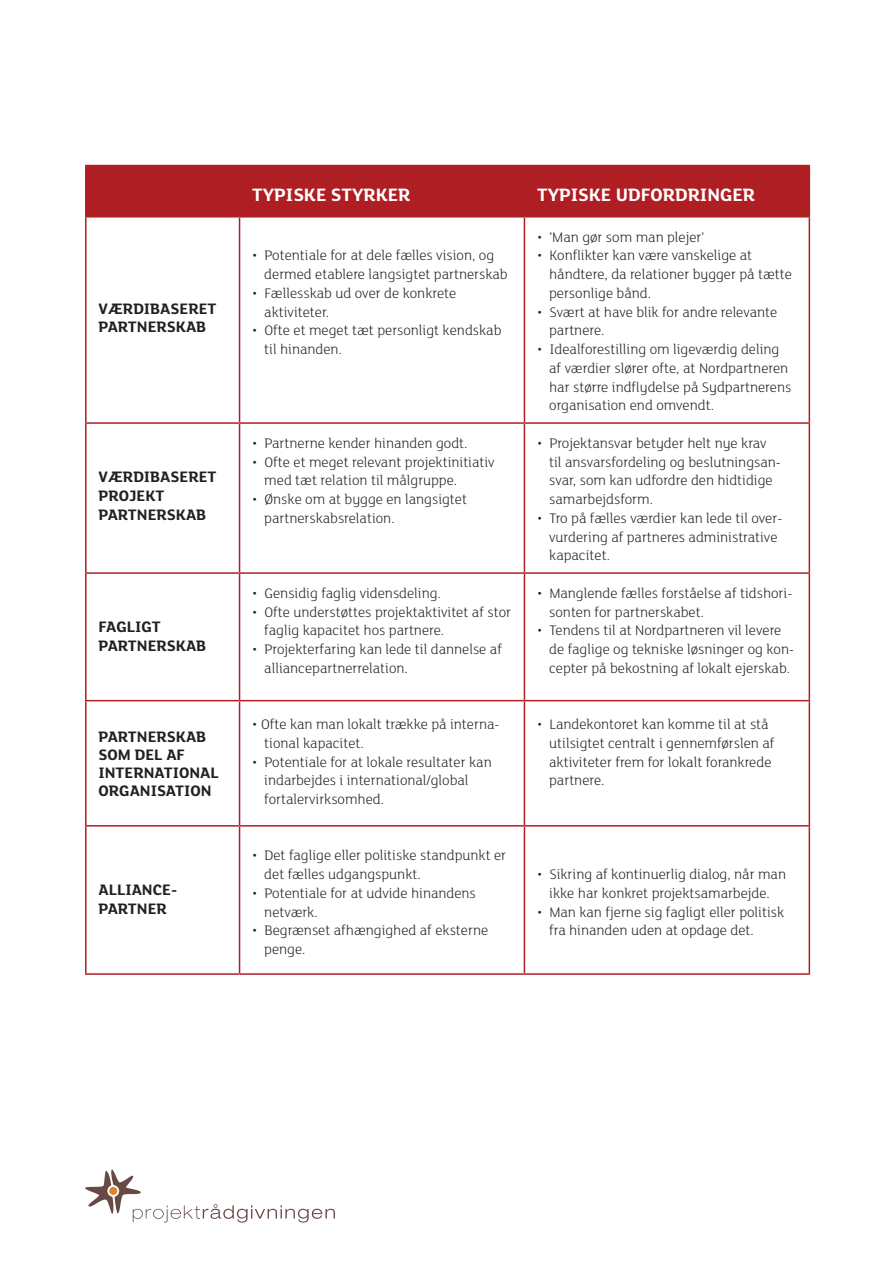
<style>
.page{position:relative;width:893px;height:1263px;background:#fff}
.page>*{position:absolute;margin:0;border:0;box-sizing:border-box;transform-origin:0 0}
.MR{font:700 19.5px "FS Lola";color:#fff}
.MR-2{font:700 16.5px/18.8px "FS Lola";color:#231f20}
.Brød{font:300 15px/18.8px "FS Lola";color:#231f20}
</style>
<div class="page">
<svg style="left:85px;top:1169px;width:250px;height:53px"></svg>
<div style="left:109px;top:1187px;width:8px;height:8px;background:#e1812b;border-radius:50%"></div>
<div style="left:87px;top:166px;width:722px;height:50px;background:#af1e22"></div>
<svg style="left:87px;top:218px;width:722px;height:755px"></svg>
<hr style="left:239px;top:424px;width:1px;height:148px;background:#af1e22">
<hr style="left:239px;top:574px;width:1px;height:126px;background:#af1e22">
<hr style="left:239px;top:701px;width:1px;height:124px;background:#af1e22">
<hr style="left:85px;top:826px;width:2px;height:147px;background:#af1e22">
<hr style="left:239px;top:826px;width:1px;height:147px;background:#af1e22">
<hr style="left:85px;top:424px;width:2px;height:148px;background:#af1e22">
<hr style="left:240px;top:422px;width:284px;height:2px;background:#af1e22">
<hr style="left:85px;top:572px;width:155px;height:2px;background:#af1e22">
<hr style="left:85px;top:574px;width:2px;height:126px;background:#af1e22">
<hr style="left:240px;top:572px;width:284px;height:2px;background:#af1e22">
<hr style="left:524px;top:572px;width:286px;height:2px;background:#af1e22">
<hr style="left:85px;top:700px;width:155px;height:1px;background:#af1e22">
<hr style="left:85px;top:701px;width:2px;height:124px;background:#af1e22">
<hr style="left:240px;top:700px;width:284px;height:1px;background:#af1e22">
<hr style="left:524px;top:700px;width:286px;height:1px;background:#af1e22">
<hr style="left:85px;top:825px;width:155px;height:1px;background:#af1e22">
<hr style="left:240px;top:825px;width:284px;height:1px;background:#af1e22">
<hr style="left:524px;top:825px;width:286px;height:1px;background:#af1e22">
<hr style="left:524px;top:424px;width:1px;height:148px;background:#af1e22">
<hr style="left:809px;top:424px;width:1px;height:148px;background:#af1e22">
<hr style="left:524px;top:574px;width:1px;height:126px;background:#af1e22">
<hr style="left:809px;top:574px;width:1px;height:126px;background:#af1e22">
<hr style="left:524px;top:701px;width:1px;height:124px;background:#af1e22">
<hr style="left:809px;top:701px;width:1px;height:124px;background:#af1e22">
<hr style="left:524px;top:826px;width:1px;height:147px;background:#af1e22">
<hr style="left:809px;top:826px;width:1px;height:147px;background:#af1e22">
<hr style="left:240px;top:165px;width:284px;height:1px;background:#af1e22">
<hr style="left:85px;top:216px;width:155px;height:2px;background:#af1e22">
<hr style="left:240px;top:216px;width:284px;height:2px;background:#af1e22">
<hr style="left:524px;top:216px;width:286px;height:2px;background:#af1e22">
<hr style="left:85px;top:165px;width:155px;height:1px;background:#af1e22">
<hr style="left:85px;top:166px;width:2px;height:50px;background:#af1e22">
<hr style="left:239px;top:166px;width:1px;height:50px;background:#af1e22">
<hr style="left:85px;top:218px;width:2px;height:204px;background:#af1e22">
<hr style="left:239px;top:218px;width:1px;height:204px;background:#af1e22">
<hr style="left:85px;top:422px;width:155px;height:2px;background:#af1e22">
<hr style="left:524px;top:165px;width:286px;height:1px;background:#af1e22">
<hr style="left:524px;top:166px;width:1px;height:50px;background:#af1e22">
<hr style="left:809px;top:166px;width:1px;height:50px;background:#af1e22">
<hr style="left:524px;top:218px;width:1px;height:204px;background:#af1e22">
<hr style="left:809px;top:218px;width:1px;height:204px;background:#af1e22">
<hr style="left:524px;top:422px;width:286px;height:2px;background:#af1e22">
<hr style="left:85px;top:973px;width:155px;height:2px;background:#af1e22">
<hr style="left:240px;top:973px;width:284px;height:2px;background:#af1e22">
<hr style="left:524px;top:973px;width:286px;height:2px;background:#af1e22">
<p class="MR-2" style="left:99px;top:298px;width:119px">VÆRDIBASERET<br>PARTNERSKAB</p>
<p class="MR-2" style="left:99px;top:467px;width:119px">VÆRDIBASERET<br>PROJEKT</p>
<p class="MR-2" style="left:99px;top:504px;width:109px">PARTNERSKAB</p>
<p class="MR-2" style="left:99px;top:617px;width:109px">FAGLIGT<br>PARTNERSKAB</p>
<p class="MR-2" style="left:99px;top:727px;width:109px;line-height:18px">PARTNERSKAB<br>SOM DEL AF</p>
<p class="MR-2" style="left:99px;top:763px;width:122px">INTERNATIONAL</p>
<p class="MR-2" style="left:99px;top:781px;width:115px">ORGANISATION</p>
<p class="MR-2" style="left:99px;top:879px;width:80px">ALLIANCE-<br>PARTNER</p>
<p class="MR" style="left:252px;top:181px;width:159px">TYPISKE STYRKER</p>
<p class="MR" style="left:537px;top:181px;width:219px">TYPISKE UDFORDRINGER</p>
<p class="Brød" style="left:264px;top:245px;width:245px;text-indent:-12px">• Potentiale for at dele fælles vision, og dermed etablere langsigtet partnerskab</p>
<p class="Brød" style="left:264px;top:283px;width:194px;text-indent:-12px">• Fællesskab ud over de konkrete aktiviteter.</p>
<p class="Brød" style="left:264px;top:320px;width:239px;text-indent:-12px">• Ofte et meget tæt personligt kendskab til hinanden.</p>
<p class="Brød" style="left:252px;top:433px;width:217px">• Partnerne kender hinanden godt.</p>
<p class="Brød" style="left:264px;top:452px;width:232px;text-indent:-12px">• Ofte et meget relevant projektinitiativ med tæt relation til målgruppe.</p>
<p class="Brød" style="left:264px;top:489px;width:204px;text-indent:-12px">• Ønske om at bygge en langsigtet partnerskabsrelation.</p>
<p class="Brød" style="left:252px;top:583px;width:190px">• Gensidig faglig vidensdeling.</p>
<p class="Brød" style="left:264px;top:602px;width:248px;text-indent:-12px">• Ofte understøttes projektaktivitet af stor faglig kapacitet hos partnere.</p>
<p class="Brød" style="left:264px;top:639px;width:239px;text-indent:-12px">• Projekterfaring kan lede til dannelse af alliancepartnerrelation.</p>
<p class="Brød" style="left:264px;top:714px;width:237px;text-indent:-12px">• Ofte kan man lokalt trække på interna&shy;tional kapacitet.</p>
<p class="Brød" style="left:264px;top:752px;width:229px;text-indent:-12px">• Potentiale for at lokale resultater kan indarbejdes i international/global fortalervirksomhed.</p>
<p class="Brød" style="left:264px;top:845px;width:243px;text-indent:-12px">• Det faglige eller politiske standpunkt er det fælles udgangspunkt.</p>
<p class="Brød" style="left:264px;top:883px;width:213px;text-indent:-12px">• Potentiale for at udvide hinandens netværk.</p>
<p class="Brød" style="left:264px;top:920px;width:225px;text-indent:-12px">• Begrænset afhængighed af eksterne penge.</p>
<p class="Brød" style="left:537px;top:227px;width:169px">• ’Man gør som man plejer’</p>
<p class="Brød" style="left:549px;top:245px;width:244px;text-indent:-12px">• Konflikter kan være vanskelige at håndtere, da relationer bygger på tætte personlige bånd.</p>
<p class="Brød" style="left:549px;top:302px;width:230px;text-indent:-12px">• Svært at have blik for andre relevante partnere.</p>
<p class="Brød" style="left:549px;top:339px;width:244px;text-indent:-12px">• Idealforestilling om ligeværdig deling af værdier slører ofte, at Nordpartneren har større indflydelse på Sydpartnerens organisation end omvendt.</p>
<p class="Brød" style="left:549px;top:433px;width:233px;text-indent:-12px">• Projektansvar betyder helt nye krav til ansvarsfordeling og beslutningsan&shy;svar, som kan udfordre den hidtidige samarbejdsform.</p>
<p class="Brød" style="left:549px;top:508px;width:235px;text-indent:-12px">• Tro på fælles værdier kan lede til over&shy;vurdering af partneres administrative kapacitet.</p>
<p class="Brød" style="left:549px;top:583px;width:245px;text-indent:-12px">• Manglende fælles forståelse af tidshori&shy;sonten for partnerskabet.</p>
<p class="Brød" style="left:549px;top:620px;width:246px;text-indent:-12px">• Tendens til at Nordpartneren vil levere de faglige og tekniske løsninger og kon&shy;cepter på bekostning af lokalt ejerskab.</p>
<p class="Brød" style="left:549px;top:714px;width:227px;text-indent:-12px">• Landekontoret kan komme til at stå utilsigtet centralt i gennemførslen af aktiviteter frem for lokalt forankrede partnere.</p>
<p class="Brød" style="left:537px;top:864px;width:250px;text-align:center">• Sikring af kontinuerlig dialog, når man ikke har konkret projektsamarbejde.</p>
<p class="Brød" style="left:549px;top:902px;width:236px;text-indent:-12px">• Man kan fjerne sig fagligt eller politisk fra hinanden uden at opdage det.</p>
</div>
